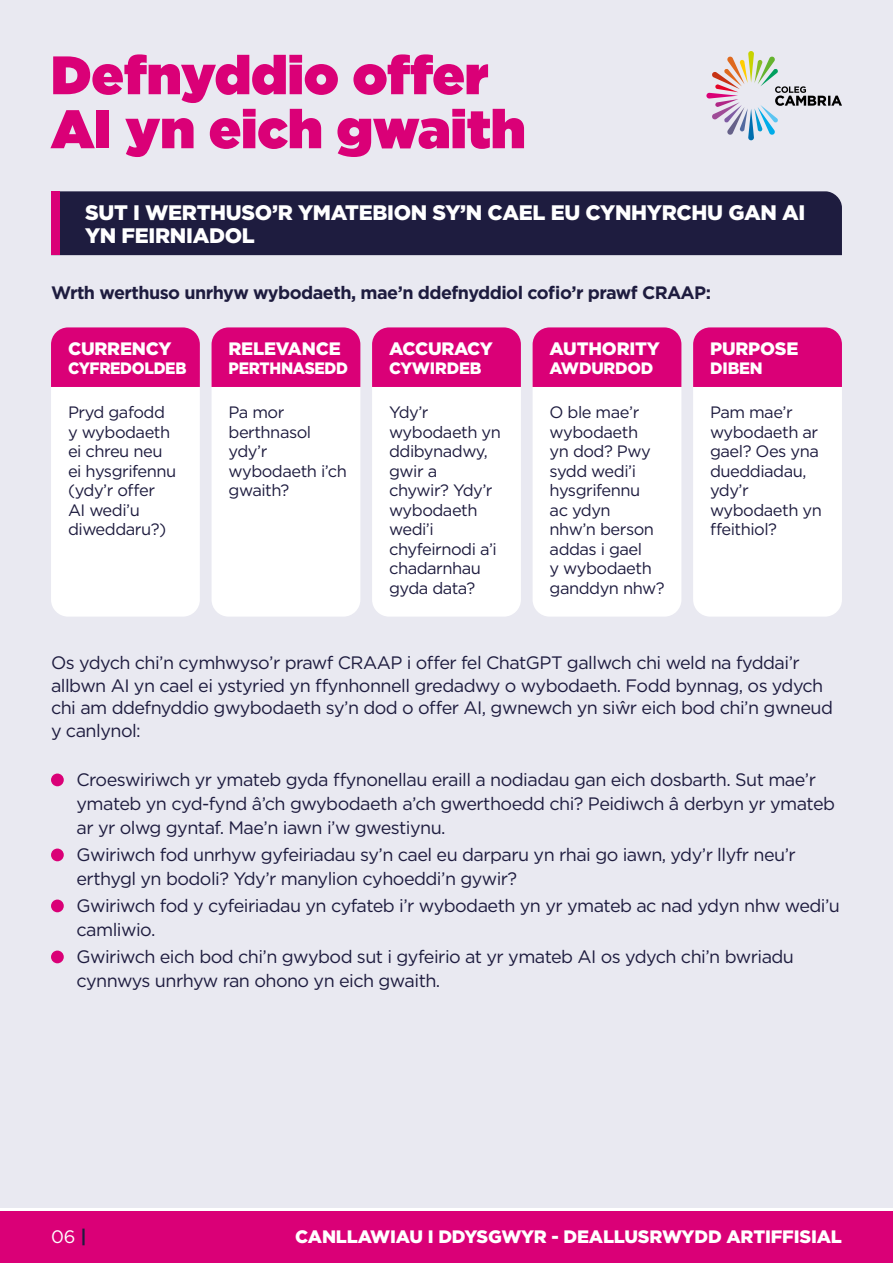
<style>
.page{position:relative;width:893px;height:1263px;background:#fff}
.page>*{position:absolute;margin:0;border:0;box-sizing:border-box;transform-origin:0 0}
.t1{font:900 54px/54px "Gotham";color:#da0077}
.t2{font:900 21px/22.5px "Gotham";letter-spacing:-.015em;color:#fff}
.t3{font:18px/24px "Gotham";letter-spacing:-.03em;color:#1e1c3f}
.t4{font:900 18px "Gotham";letter-spacing:-.01em;color:#fff}
.t5{font:700 18px "Gotham";letter-spacing:-.03em;color:#1e1c3f}
.t6{font:900 18px "Gotham";letter-spacing:-.03em;color:#fff}
.t7{font:18px "Gotham";color:#fff}
.t8{font:16.5px/19.5px "Gotham";letter-spacing:-.03em;color:#1e1c3f}
.t9{font:900 16.5px "Gotham";letter-spacing:-.02em;color:#fff;scale:.94 1}
.t10{font:900 16.5px "Gotham";letter-spacing:-.02em;color:#fff}
.s1{font-weight:700;color:#1e1c3f}
</style>
<div class="page">
<div style="left:0;top:1212px;width:893px;height:51px;background:#da0077"></div>
<div style="left:0;top:0;width:893px;height:1208px;background:#e9e9f1"></div>
<div style="left:60px;top:191px;width:782px;height:64px;background:#1e1c3f"></div>
<div style="left:51px;top:191px;width:9px;height:64px;background:#da0077"></div>
<svg style="left:706px;top:51px;width:136px;height:89px"></svg>
<div style="left:51px;top:773px;width:13px;height:13px;background:#da0077;border-radius:50%"></div>
<div style="left:51px;top:848px;width:13px;height:13px;background:#da0077;border-radius:50%"></div>
<div style="left:51px;top:899px;width:13px;height:13px;background:#da0077;border-radius:50%"></div>
<div style="left:51px;top:950px;width:13px;height:13px;background:#da0077;border-radius:50%"></div>
<div style="left:51px;top:366px;width:149px;height:251px;background:#fff;border-radius:17px"></div>
<div style="left:693px;top:366px;width:149px;height:251px;background:#fff;border-radius:17px"></div>
<div style="left:212px;top:366px;width:148px;height:251px;background:#fff;border-radius:17px"></div>
<div style="left:372px;top:366px;width:149px;height:251px;background:#fff;border-radius:17px"></div>
<div style="left:533px;top:366px;width:148px;height:251px;background:#fff;border-radius:17px"></div>
<div style="left:51px;top:327px;width:149px;height:60px;background:#da0077"></div>
<div style="left:212px;top:327px;width:148px;height:60px;background:#da0077"></div>
<div style="left:372px;top:327px;width:149px;height:60px;background:#da0077"></div>
<div style="left:533px;top:327px;width:148px;height:60px;background:#da0077"></div>
<div style="left:693px;top:327px;width:149px;height:60px;background:#da0077"></div>
<h1 class="t1" style="left:51px;top:47px;width:476px">Defnyddio offer<br>AI yn eich gwaith</h1>
<p class="t2" style="left:85px;top:202px;width:722px">SUT I WERTHUSO’R YMATEBION SY’N CAEL EU CYNHYRCHU GAN AI<br>YN FEIRNIADOL</p>
<p class="t5" style="left:51px;top:281px;width:661px">Wrth werthuso unrhyw wybodaeth, mae’n ddefnyddiol cofio’r prawf CRAAP:</p>
<p class="t4" style="left:68px;top:336px;width:105px">CURRENCY</p>
<p class="t9" style="left:68px;top:357px;width:127px">CYFREDOLDEB</p>
<p class="t4" style="left:229px;top:336px;width:114px">RELEVANCE</p>
<p class="t9" style="left:229px;top:357px;width:129px">PERTHNASEDD</p>
<p class="t6" style="left:389px;top:336px;width:105px">ACCURACY</p>
<p class="t10" style="left:389px;top:357px;width:94px">CYWIRDEB</p>
<p class="t4" style="left:550px;top:336px;width:112px">AUTHORITY</p>
<p class="t10" style="left:550px;top:357px;width:105px">AWDURDOD</p>
<p class="t4" style="left:710px;top:336px;width:90px">PURPOSE</p>
<p class="t10" style="left:710px;top:357px;width:54px">DIBEN</p>
<p class="t8" style="left:68px;top:402px;width:110px">Pryd gafodd y wybodaeth ei chreu neu ei hysgrifennu (ydy’r offer<br>AI wedi’u diweddaru?)</p>
<p class="t8" style="left:710px;top:402px;width:113px">Pam mae’r wybodaeth ar gael? Oes yna dueddiadau, ydy’r wybodaeth yn ffeithiol?</p>
<p class="t8" style="left:229px;top:402px;width:120px">Pa mor berthnasol ydy’r wybodaeth i’ch gwaith?</p>
<p class="t8" style="left:389px;top:402px;width:113px">Ydy’r wybodaeth yn ddibynadwy, gwir a chywir? Ydy’r wybodaeth wedi’i chyfeirnodi a’i chadarnhau gyda data?</p>
<p class="t8" style="left:550px;top:402px;width:116px">O ble mae’r wybodaeth<br>yn dod? Pwy sydd wedi’i hysgrifennu<br>ac ydyn<br>nhw’n berson addas i gael<br>y wybodaeth ganddyn nhw?</p>
<p class="t3" style="left:51px;top:651px;width:784px;line-height:22.5px">Os ydych chi’n cymhwyso’r prawf CRAAP i offer fel ChatGPT gallwch chi weld na fyddai’r allbwn AI yn cael ei ystyried yn ffynhonnell gredadwy o wybodaeth. Fodd bynnag, os ydych chi am ddefnyddio gwybodaeth sy’n dod o offer AI, gwnewch yn siŵr eich bod chi’n gwneud y canlynol:</p>
<p class="t3" style="left:77px;top:767px;width:760px">Croeswiriwch yr ymateb gyda ffynonellau eraill a nodiadau gan eich dosbarth. Sut mae’r ymateb yn cyd-fynd â’ch gwybodaeth a’ch gwerthoedd chi? Peidiwch â derbyn yr ymateb ar yr olwg gyntaf. Mae’n iawn i’w gwestiynu.</p>
<p class="t3" style="left:77px;top:842px;width:721px">Gwiriwch fod unrhyw gyfeiriadau sy’n cael eu darparu yn rhai go iawn, ydy’r llyfr neu’r erthygl yn bodoli? Ydy’r manylion cyhoeddi’n gywir?</p>
<p class="t3" style="left:77px;top:893px;width:765px">Gwiriwch fod y cyfeiriadau yn cyfateb i’r wybodaeth yn yr ymateb ac nad ydyn nhw wedi’u camliwio.</p>
<p class="t3" style="left:77px;top:944px;width:719px">Gwiriwch eich bod chi’n gwybod sut i gyfeirio at yr ymateb AI os ydych chi’n bwriadu cynnwys unrhyw ran ohono yn eich gwaith.</p>
<p class="t7" style="left:51px;top:1225px;width:37px">06 <span class="s1">|</span></p>
<p class="t4" style="left:295px;top:1224px;width:548px">CANLLAWIAU I DDYSGWYR - DEALLUSRWYDD ARTIFFISIAL</p>
</div>
